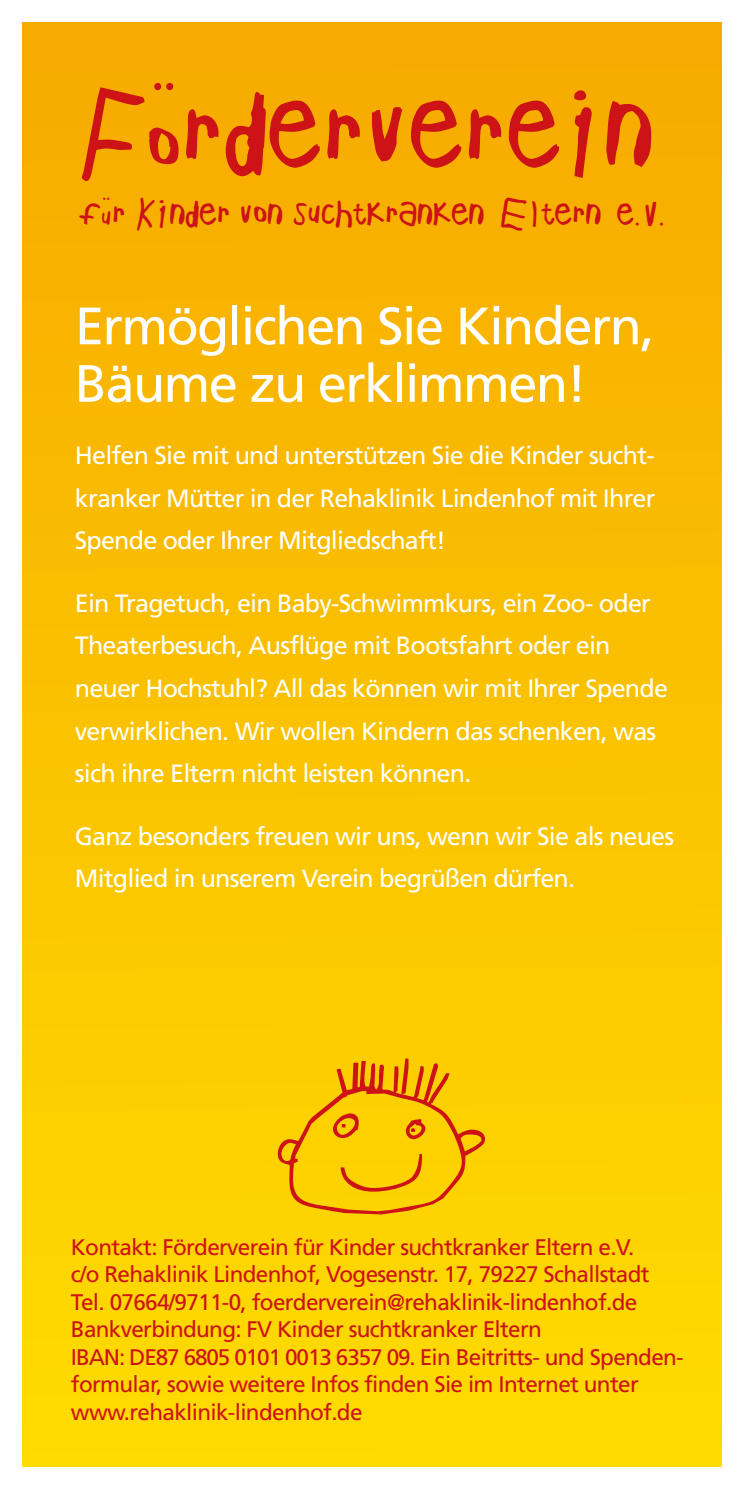
<style>
.page{position:relative;width:745px;height:1489px;background:#fff}
.page>*{position:absolute;margin:0;border:0;box-sizing:border-box;transform-origin:0 0}
.t1{font:102.25px "Childs Play Age Seven";letter-spacing:-.01em;color:#cd1316}
.t2{font:52.5px/57.5px "Frutiger";letter-spacing:-.03em;color:#fff}
.t3{font:33px "Childs Play Age Seven";letter-spacing:-.01em;color:#cd1316}
.t4{font:25px/42.5px "Frutiger";letter-spacing:-.03em;color:#fff}
.t5{font:22.5px/27.5px "Frutiger";letter-spacing:-.03em;color:#cd1316}
</style>
<div class="page">
<div style="left:22px;top:22px;width:699px;height:1444px;background:linear-gradient(to bottom,#f7aa00,#fedc00)"></div>
<div style="left:277px;top:1058px;width:207px;height:156px;background:#fdd000"></div>
<h1 class="t1" style="left:78px;top:83px;width:576px">Förderverein</h1>
<h3 class="t3" style="left:78px;top:198px;width:591px">für Kinder von suchtkranken Eltern e.V.</h3>
<h2 class="t2" style="left:75px;top:297px;width:581px">Ermöglichen Sie Kindern,<br>Bäume zu erklimmen!</h2>
<p class="t4" style="left:75px;top:434px;width:581px;text-align:justify">Helfen Sie mit und unterstützen Sie die Kinder sucht&shy;kranker Mütter in der Rehaklinik Lindenhof mit Ihrer Spende oder Ihrer Mitgliedschaft!</p>
<p class="t4" style="left:75px;top:582px;width:594px">Ein Tragetuch, ein Baby-Schwimmkurs, ein Zoo- oder Theaterbesuch, Ausflüge mit Bootsfahrt oder ein neuer Hochstuhl? All das können wir mit Ihrer Spende verwirklichen. Wir wollen Kindern das schenken, was sich ihre Eltern nicht leisten können.</p>
<p class="t4" style="left:75px;top:814px;width:600px">Ganz besonders freuen wir uns, wenn wir Sie als neues<br>Mitglied in unserem Verein begrüßen dürfen.</p>
<p class="t5" style="left:71px;top:1232px;width:614px">Kontakt: Förderverein für Kinder suchtkranker Eltern e.V.<br>c/o Rehaklinik Lindenhof, Vogesenstr. 17, 79227 Schallstadt Tel. 07664/9711-0, foerderverein@rehaklinik-lindenhof.de Bankverbindung: FV Kinder suchtkranker Eltern<br>IBAN: DE87 6805 0101 0013 6357 09. Ein Beitritts- und Spenden&shy;formular, sowie weitere Infos finden Sie im Internet unter www.rehaklinik-lindenhof.de</p>
</div>
